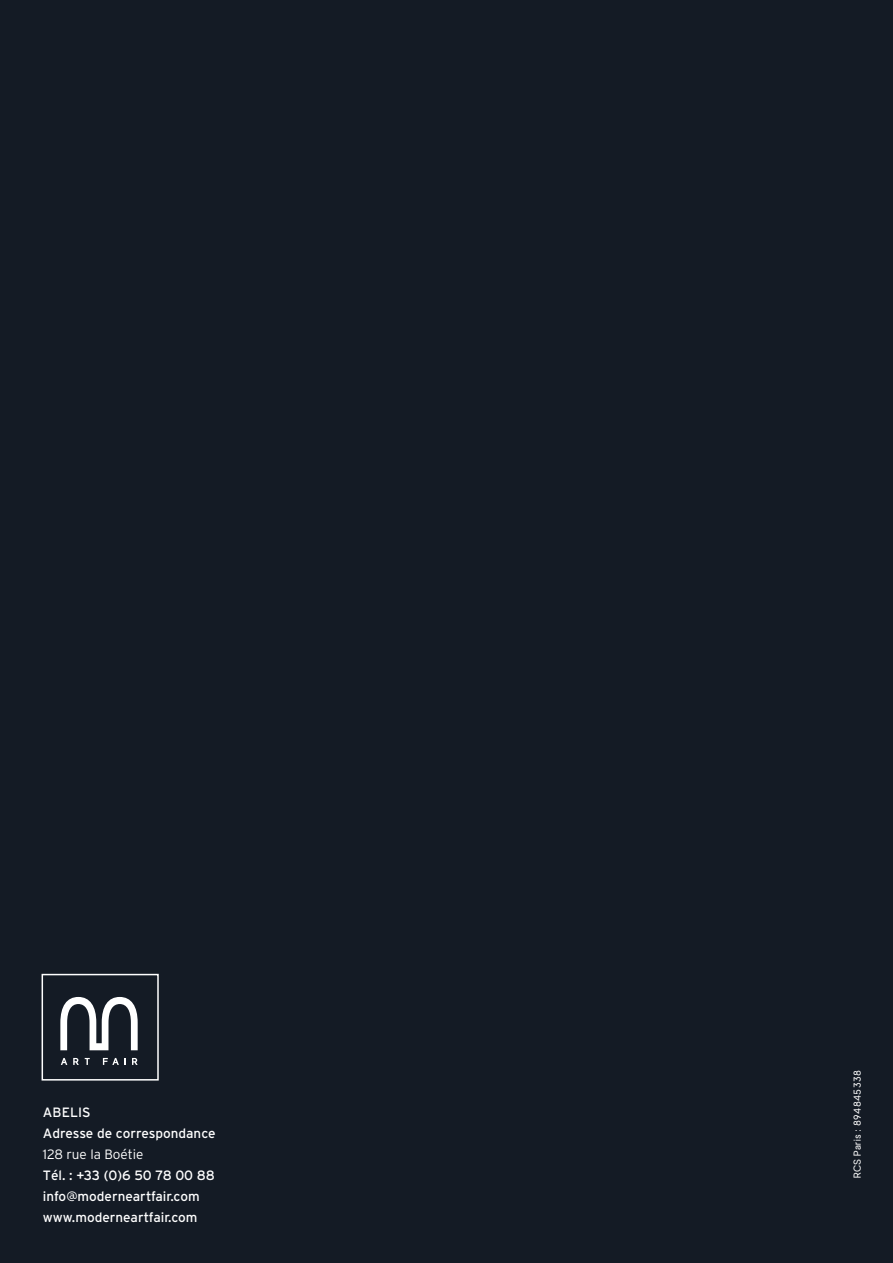
<style>
.page{position:relative;width:893px;height:1263px;background:#141b25}
.page>*{position:absolute;margin:0;border:0;box-sizing:border-box;transform-origin:0 0}
.t1{font:13.5px/21px "Interstate";color:#fff}
.t2{font:300 13.5px "Interstate";color:#fff}
.t3{font:9.75px "Luxora Grotesk";letter-spacing:.05em;color:#fff}
</style>
<div class="page">
<svg style="left:60px;top:997px;width:78px;height:53px"></svg>
<svg style="left:61px;top:1058px;width:6px;height:7px"></svg>
<svg style="left:73px;top:1058px;width:6px;height:7px"></svg>
<svg style="left:85px;top:1058px;width:5px;height:7px"></svg>
<svg style="left:103px;top:1058px;width:16px;height:7px"></svg>
<svg style="left:132px;top:1058px;width:6px;height:7px"></svg>
<div style="left:42px;top:974px;width:117px;height:106px;border:2px solid #fff"></div>
<p class="t1" style="left:43px;top:1101px;width:174px">ABELIS<br>Adresse de correspondance</p>
<p class="t2" style="left:43px;top:1146px;width:102px">128 rue la Boétie</p>
<p class="t1" style="left:43px;top:1164px;width:174px">Tél. : +33 (0)6 50 78 00 88 info@moderneartfair.com www.moderneartfair.com</p>
<p class="t3" style="left:851px;top:1178px;width:110px;rotate:-90deg">RCS Paris : 894845338</p>
</div>
